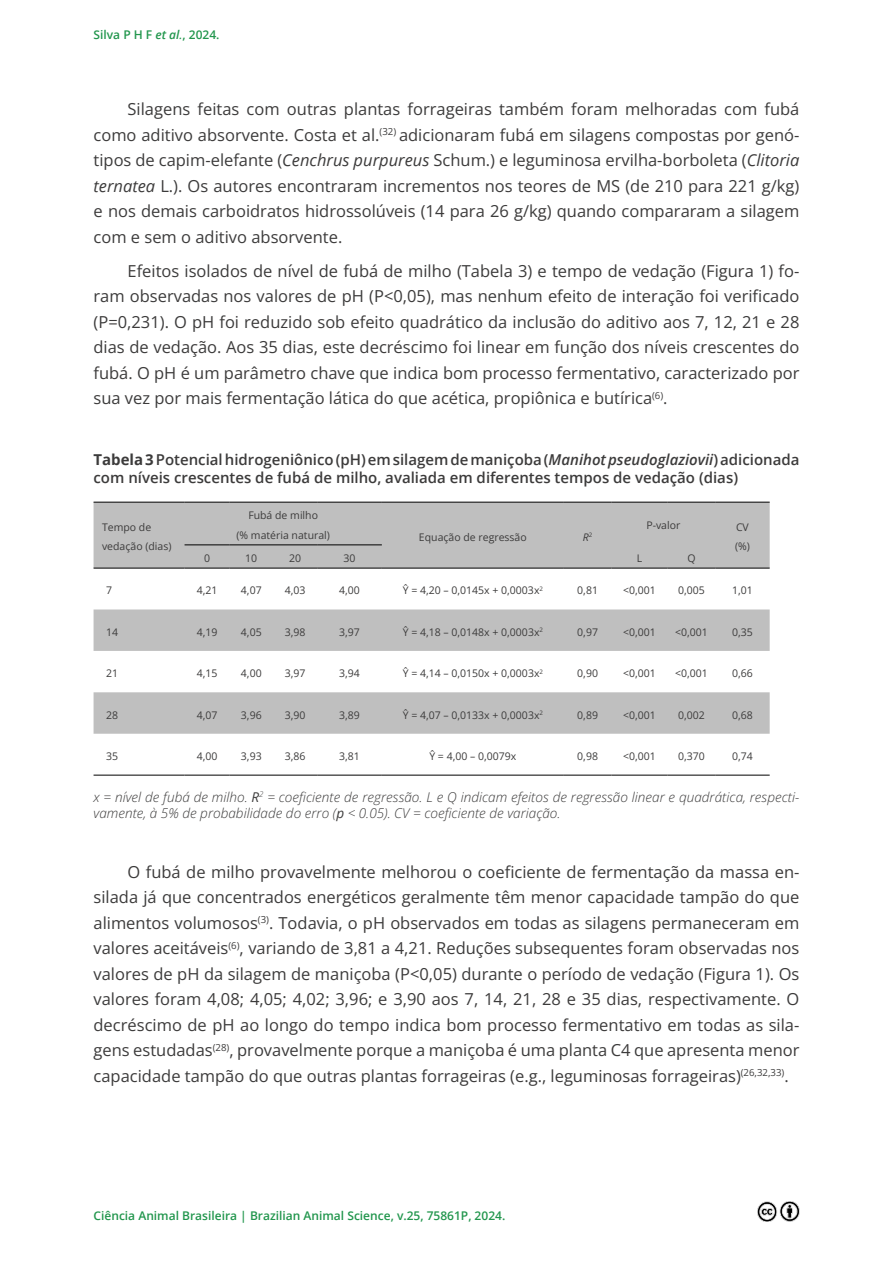
<style>
.page{position:relative;width:893px;height:1263px;background:#fff}
.page>*{position:absolute;margin:0;border:0;box-sizing:border-box;transform-origin:0 0}
.t1{font:16.5px/25.5px "Open Sans";color:#3c3b3b;text-align:justify}
.t2{font:600 15px/18px "Open Sans";color:#3c3b3b}
.t3{font:italic 300 13.5px/16.2px "Open Sans";color:#3c3b3b}
.t4{font:600 12px "Open Sans";color:#22964d}
.t5{font:10.5px/19.5px "Open Sans";color:#3c3b3b}
.t6{font:italic 10.5px "Open Sans";color:#3c3b3b}
.s1{font-style:italic}
.s2{font-weight:400;font-style:italic}
.s3{font-weight:700}
.s4{font-weight:400}
</style>
<div class="page">
<img style="left:757px;top:1201px;width:43px;height:20px">
<svg style="left:94px;top:503px;width:676px;height:231px;fill:#bfbfbf"></svg>
<hr style="left:94px;top:502px;width:91px;height:1px;background:#000">
<hr style="left:185px;top:502px;width:45px;height:1px;background:#000">
<hr style="left:230px;top:502px;width:43px;height:1px;background:#000">
<hr style="left:273px;top:502px;width:44px;height:1px;background:#000">
<hr style="left:317px;top:502px;width:65px;height:1px;background:#000">
<hr style="left:382px;top:502px;width:182px;height:1px;background:#000">
<hr style="left:564px;top:502px;width:47px;height:1px;background:#000">
<hr style="left:611px;top:502px;width:57px;height:1px;background:#000">
<hr style="left:668px;top:502px;width:47px;height:1px;background:#000">
<hr style="left:715px;top:502px;width:55px;height:1px;background:#000">
<hr style="left:230px;top:544px;width:43px;height:1px;background:#000">
<hr style="left:273px;top:544px;width:44px;height:1px;background:#000">
<hr style="left:317px;top:544px;width:65px;height:1px;background:#000">
<hr style="left:185px;top:544px;width:45px;height:1px;background:#000">
<hr style="left:94px;top:568px;width:91px;height:1px;background:#000">
<hr style="left:185px;top:568px;width:45px;height:1px;background:#000">
<hr style="left:230px;top:568px;width:43px;height:1px;background:#000">
<hr style="left:273px;top:568px;width:44px;height:1px;background:#000">
<hr style="left:317px;top:568px;width:65px;height:1px;background:#000">
<hr style="left:382px;top:568px;width:182px;height:1px;background:#000">
<hr style="left:564px;top:568px;width:47px;height:1px;background:#000">
<hr style="left:611px;top:568px;width:57px;height:1px;background:#000">
<hr style="left:668px;top:568px;width:47px;height:1px;background:#000">
<hr style="left:715px;top:568px;width:55px;height:1px;background:#000">
<hr style="left:94px;top:775px;width:91px;height:1px;background:#000">
<hr style="left:185px;top:775px;width:45px;height:1px;background:#000">
<hr style="left:230px;top:775px;width:43px;height:1px;background:#000">
<hr style="left:273px;top:775px;width:44px;height:1px;background:#000">
<hr style="left:317px;top:775px;width:65px;height:1px;background:#000">
<hr style="left:382px;top:775px;width:182px;height:1px;background:#000">
<hr style="left:564px;top:775px;width:47px;height:1px;background:#000">
<hr style="left:611px;top:775px;width:57px;height:1px;background:#000">
<hr style="left:668px;top:775px;width:47px;height:1px;background:#000">
<hr style="left:715px;top:775px;width:55px;height:1px;background:#000">
<p class="t4" style="left:94px;top:27px;width:128px">Silva P H F <span class="s1">et al</span><span class="s2">.</span>, 2024.</p>
<p class="t1" style="left:94px;top:96px;width:707px;text-indent:34px">Silagens feitas com outras plantas forrageiras também foram melhoradas com fubá como aditivo absorvente. Costa et al.<sup>(32)</sup> adicionaram fubá em silagens compostas por genó&shy;tipos de capim-elefante (<span class="s1">Cenchrus purpureus</span> Schum.) e leguminosa ervilha-borboleta (<span class="s1">Clitoria ternatea</span> L.). Os autores encontraram incrementos nos teores de MS (de 210 para 221 g/kg) e nos demais carboidratos hidrossolúveis (14 para 26 g/kg) quando compararam a silagem com e sem o aditivo absorvente.</p>
<p class="t1" style="left:94px;top:258px;width:707px;text-indent:34px">Efeitos isolados de nível de fubá de milho (Tabela 3) e tempo de vedação (Figura 1) fo&shy;ram observadas nos valores de pH (P&lt;0,05), mas nenhum efeito de interação foi verificado (P=0,231). O pH foi reduzido sob efeito quadrático da inclusão do aditivo aos 7, 12, 21 e 28 dias de vedação. Aos 35 dias, este decréscimo foi linear em função dos níveis crescentes do fubá. O pH é um parâmetro chave que indica bom processo fermentativo, caracterizado por sua vez por mais fermentação lática do que acética, propiônica e butírica<sup>(6)</sup>.</p>
<p class="t2" style="left:94px;top:450px;width:707px"><span class="s3">Tabela 3</span> Potencial hidrogeniônico (pH) em silagem de maniçoba (<span class="s1">Manihot pseudoglaziovii</span>) adicionada com níveis crescentes de fubá de milho, avaliada em diferentes tempos de vedação (dias)</p>
<p class="t5" style="left:102px;top:517px;width:71px">Tempo de vedação (dias)</p>
<p class="t5" style="left:236px;top:505px;width:95px;text-align:center">Fubá de milho<br>(% matéria natural)</p>
<p class="t5" style="left:646px;top:515px;width:36px">P-valor</p>
<p class="t5" style="left:735px;top:517px;width:16px">CV (%)</p>
<p class="t5" style="left:419px;top:527px;width:109px">Equação de regressão</p>
<p class="t6" style="left:583px;top:530px;width:11px">R<sup>2</sup></p>
<p class="t5" style="left:204px;top:548px;width:8px">0</p>
<p class="t5" style="left:245px;top:548px;width:14px">10</p>
<p class="t5" style="left:289px;top:548px;width:14px">20</p>
<p class="t5" style="left:344px;top:548px;width:14px">30</p>
<p class="t5" style="left:637px;top:548px;width:7px">L</p>
<p class="t5" style="left:687px;top:548px;width:10px">Q</p>
<p class="t5" style="left:106px;top:581px;width:8px">7</p>
<p class="t5" style="left:197px;top:581px;width:22px">4,21</p>
<p class="t5" style="left:241px;top:581px;width:22px">4,07</p>
<p class="t5" style="left:285px;top:581px;width:22px">4,03</p>
<p class="t5" style="left:339px;top:581px;width:22px">4,00</p>
<p class="t5" style="left:403px;top:581px;width:142px">Ŷ = 4,20 – 0,0145x + 0,0003x<sup>2</sup></p>
<p class="t5" style="left:577px;top:581px;width:22px">0,81</p>
<p class="t5" style="left:623px;top:581px;width:34px">&lt;0,001</p>
<p class="t5" style="left:678px;top:581px;width:28px">0,005</p>
<p class="t5" style="left:732px;top:581px;width:22px">1,01</p>
<p class="t5" style="left:106px;top:622px;width:14px">14</p>
<p class="t5" style="left:197px;top:622px;width:22px">4,19</p>
<p class="t5" style="left:241px;top:622px;width:22px">4,05</p>
<p class="t5" style="left:285px;top:622px;width:22px">3,98</p>
<p class="t5" style="left:339px;top:622px;width:22px">3,97</p>
<p class="t5" style="left:403px;top:622px;width:142px">Ŷ = 4,18 – 0,0148x + 0,0003x<sup>2</sup></p>
<p class="t5" style="left:577px;top:622px;width:22px">0,97</p>
<p class="t5" style="left:623px;top:622px;width:34px">&lt;0,001</p>
<p class="t5" style="left:675px;top:622px;width:34px">&lt;0,001</p>
<p class="t5" style="left:732px;top:622px;width:22px">0,35</p>
<p class="t5" style="left:106px;top:663px;width:14px">21</p>
<p class="t5" style="left:197px;top:663px;width:22px">4,15</p>
<p class="t5" style="left:241px;top:663px;width:22px">4,00</p>
<p class="t5" style="left:285px;top:663px;width:22px">3,97</p>
<p class="t5" style="left:339px;top:663px;width:22px">3,94</p>
<p class="t5" style="left:403px;top:663px;width:142px">Ŷ = 4,14 – 0,0150x + 0,0003x<sup>2</sup></p>
<p class="t5" style="left:577px;top:663px;width:22px">0,90</p>
<p class="t5" style="left:623px;top:663px;width:34px">&lt;0,001</p>
<p class="t5" style="left:675px;top:663px;width:34px">&lt;0,001</p>
<p class="t5" style="left:732px;top:663px;width:22px">0,66</p>
<p class="t5" style="left:106px;top:705px;width:14px">28</p>
<p class="t5" style="left:197px;top:705px;width:22px">4,07</p>
<p class="t5" style="left:241px;top:705px;width:22px">3,96</p>
<p class="t5" style="left:285px;top:705px;width:22px">3,90</p>
<p class="t5" style="left:339px;top:705px;width:22px">3,89</p>
<p class="t5" style="left:403px;top:705px;width:142px">Ŷ = 4,07 – 0,0133x + 0,0003x<sup>2</sup></p>
<p class="t5" style="left:577px;top:705px;width:22px">0,89</p>
<p class="t5" style="left:623px;top:705px;width:34px">&lt;0,001</p>
<p class="t5" style="left:678px;top:705px;width:28px">0,002</p>
<p class="t5" style="left:732px;top:705px;width:22px">0,68</p>
<p class="t5" style="left:106px;top:746px;width:14px">35</p>
<p class="t5" style="left:197px;top:746px;width:22px">4,00</p>
<p class="t5" style="left:241px;top:746px;width:22px">3,93</p>
<p class="t5" style="left:285px;top:746px;width:22px">3,86</p>
<p class="t5" style="left:339px;top:746px;width:22px">3,81</p>
<p class="t5" style="left:429px;top:746px;width:89px">Ŷ = 4,00 – 0,0079x</p>
<p class="t5" style="left:577px;top:746px;width:22px">0,98</p>
<p class="t5" style="left:623px;top:746px;width:34px">&lt;0,001</p>
<p class="t5" style="left:678px;top:746px;width:28px">0,370</p>
<p class="t5" style="left:732px;top:746px;width:22px">0,74</p>
<p class="t3" style="left:94px;top:788px;width:707px">x = nível de fubá de milho. <span class="s4">R</span><sup>2</sup> = coeficiente de regressão. L e Q indicam efeitos de regressão linear e quadrática, respecti&shy;vamente, à 5% de probabilidade do erro (<span class="s4">p</span> &lt; 0.05). CV = coeficiente de variação.</p>
<p class="t1" style="left:94px;top:858px;width:707px;text-indent:34px">O fubá de milho provavelmente melhorou o coeficiente de fermentação da massa en&shy;silada já que concentrados energéticos geralmente têm menor capacidade tampão do que alimentos volumosos<sup>(3)</sup>. Todavia, o pH observados em todas as silagens permaneceram em valores aceitáveis<sup>(6)</sup>, variando de 3,81 a 4,21. Reduções subsequentes foram observadas nos valores de pH da silagem de maniçoba (P&lt;0,05) durante o período de vedação (Figura 1). Os valores foram 4,08; 4,05; 4,02; 3,96; e 3,90 aos 7, 14, 21, 28 e 35 dias, respectivamente. O decréscimo de pH ao longo do tempo indica bom processo fermentativo em todas as sila&shy;gens estudadas<sup>(28)</sup>, provavelmente porque a maniçoba é uma planta C4 que apresenta menor capacidade tampão do que outras plantas forrageiras (e.g., leguminosas forrageiras)<sup>(26,32,33)</sup>.</p>
<p class="t4" style="left:94px;top:1207px;width:413px">Ciência Animal Brasileira | Brazilian Animal Science, v.25, 75861P, 2024.</p>
</div>
